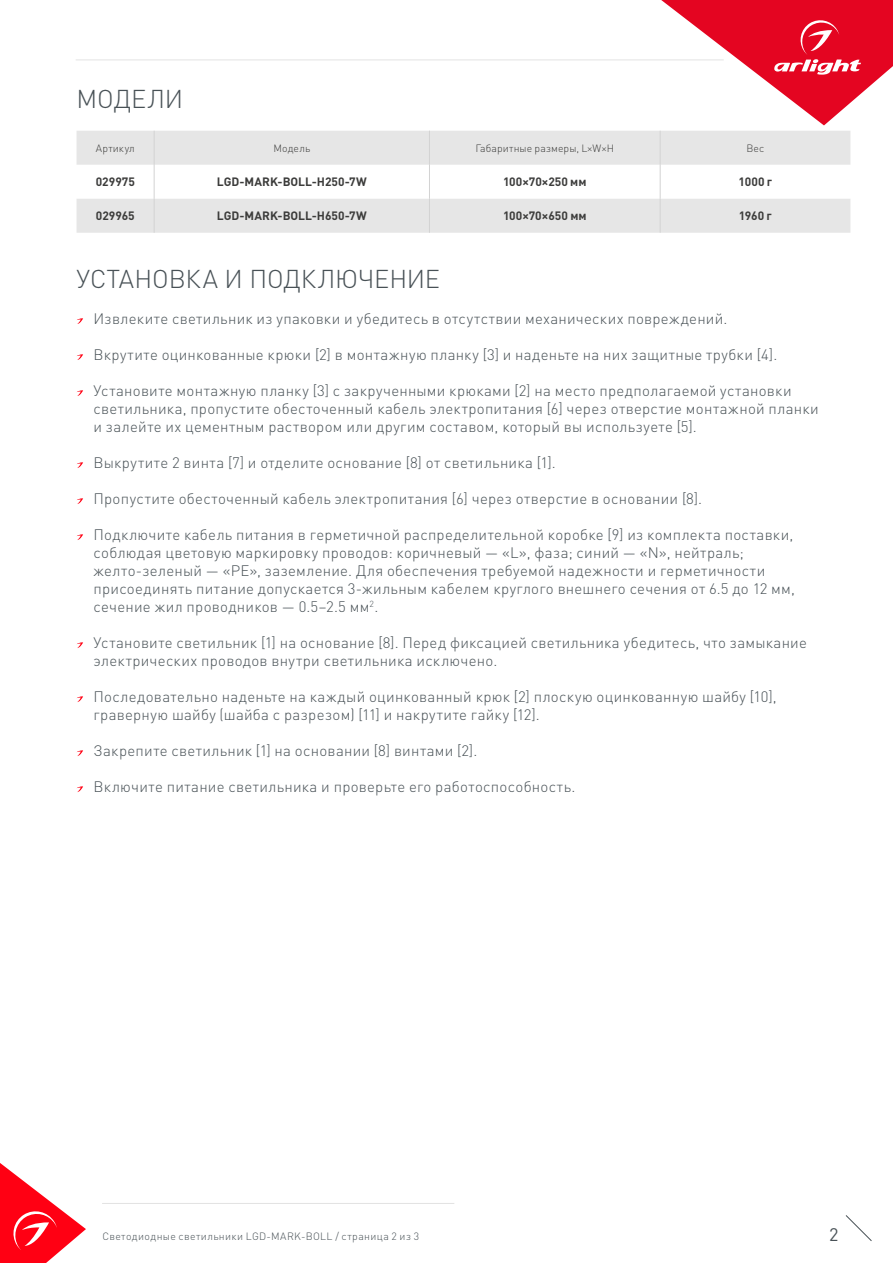
<style>
.page{position:relative;width:893px;height:1263px;background:#fff}
.page>*{position:absolute;margin:0;border:0;box-sizing:border-box;transform-origin:0 0}
.t1{font:300 25.5px "DIN Pro";letter-spacing:-.005em;color:#485156}
.t2{font:18px "DIN Pro";color:#485156}
.t3{font:300 15px/18px "DIN Pro";letter-spacing:.02em;color:#485156}
.t4{font:700 12px "DIN Pro";color:#3c3c3b}
.t5{font:300 10.5px "DIN Pro";letter-spacing:.04em;color:#485156}
.t6{font:300 10.5px "DIN Pro";letter-spacing:.01em;color:#3c3c3b}
</style>
<div class="page">
<hr style="left:76px;top:60px;width:648px;height:1px;background:#e3e3e3">
<svg style="left:845px;top:1215px;width:27px;height:26px"></svg>
<hr style="left:102px;top:1203px;width:352px;height:1px;background:#e3e3e3">
<svg style="left:77px;top:318px;width:6px;height:6px"></svg>
<svg style="left:77px;top:354px;width:6px;height:6px"></svg>
<svg style="left:77px;top:390px;width:6px;height:6px"></svg>
<svg style="left:77px;top:462px;width:6px;height:6px"></svg>
<svg style="left:77px;top:498px;width:6px;height:6px"></svg>
<svg style="left:77px;top:534px;width:6px;height:6px"></svg>
<svg style="left:77px;top:642px;width:6px;height:6px"></svg>
<svg style="left:77px;top:696px;width:6px;height:6px"></svg>
<svg style="left:77px;top:750px;width:6px;height:6px"></svg>
<svg style="left:77px;top:786px;width:6px;height:6px"></svg>
<svg style="left:77px;top:131px;width:773px;height:102px;fill:#e6e6e6"></svg>
<hr style="left:154px;top:131px;width:1px;height:34px;background:#d3d3d3">
<hr style="left:429px;top:131px;width:1px;height:34px;background:#d3d3d3">
<hr style="left:660px;top:131px;width:1px;height:34px;background:#d3d3d3">
<hr style="left:154px;top:199px;width:1px;height:34px;background:#d3d3d3">
<hr style="left:429px;top:199px;width:1px;height:34px;background:#d3d3d3">
<hr style="left:660px;top:199px;width:1px;height:34px;background:#d3d3d3">
<hr style="left:429px;top:165px;width:1px;height:34px;background:#d3d3d3">
<hr style="left:660px;top:165px;width:1px;height:34px;background:#d3d3d3">
<hr style="left:154px;top:165px;width:1px;height:34px;background:#d3d3d3">
<svg style="left:661px;top:0;width:232px;height:125px"></svg>
<svg style="left:0;top:1163px;width:86px;height:100px"></svg>
<h1 class="t1" style="left:77px;top:81px;width:108px">МОДЕЛИ</h1>
<p class="t6" style="left:96px;top:141px;width:40px">Артикул</p>
<p class="t6" style="left:273px;top:141px;width:38px">Модель</p>
<p class="t6" style="left:475px;top:141px;width:140px">Габаритные размеры, L×W×H</p>
<p class="t6" style="left:746px;top:141px;width:19px">Вес</p>
<p class="t4" style="left:96px;top:173px;width:41px">029975</p>
<p class="t4" style="left:217px;top:173px;width:151px">LGD-MARK-BOLL-H250-7W</p>
<p class="t4" style="left:503px;top:173px;width:85px">100×70×250 мм</p>
<p class="t4" style="left:739px;top:173px;width:35px">1000 г</p>
<p class="t4" style="left:96px;top:207px;width:40px">029965</p>
<p class="t4" style="left:217px;top:207px;width:152px">LGD-MARK-BOLL-H650-7W</p>
<p class="t4" style="left:503px;top:207px;width:85px">100×70×650 мм</p>
<p class="t4" style="left:739px;top:207px;width:34px">1960 г</p>
<h1 class="t1" style="left:77px;top:261px;width:365px">УСТАНОВКА И ПОДКЛЮЧЕНИЕ</h1>
<p class="t3" style="left:94px;top:309px;width:635px">Извлеките светильник из упаковки и убедитесь в отсутствии механических повреждений.</p>
<p class="t3" style="left:94px;top:345px;width:685px">Вкрутите оцинкованные крюки [2] в монтажную планку [3] и наденьте на них защитные трубки [4].</p>
<p class="t3" style="left:94px;top:381px;width:727px">Установите монтажную планку [3] с закрученными крюками [2] на место предполагаемой установки светильника, пропустите обесточенный кабель электропитания [6] через отверстие монтажной планки и залейте их цементным раствором или другим составом, который вы используете [5].</p>
<p class="t3" style="left:94px;top:453px;width:464px">Выкрутите 2 винта [7] и отделите основание [8] от светильника [1].</p>
<p class="t3" style="left:94px;top:489px;width:610px">Пропустите обесточенный кабель электропитания [6] через отверстие в основании [8].</p>
<p class="t3" style="left:94px;top:525px;width:703px">Подключите кабель питания в герметичной распределительной коробке [9] из комплекта поставки, соблюдая цветовую маркировку проводов: коричневый — «L», фаза; синий — «N», нейтраль; желто-зеленый — «PE», заземление. Для обеспечения требуемой надежности и герметичности присоединять питание допускается 3-жильным кабелем круглого внешнего сечения от 6.5 до 12 мм, сечение жил проводников — 0.5–2.5 мм<sup>2</sup>.</p>
<p class="t3" style="left:94px;top:633px;width:715px">Установите светильник [1] на основание [8]. Перед фиксацией светильника убедитесь, что замыкание электрических проводов внутри светильника исключено.</p>
<p class="t3" style="left:94px;top:687px;width:685px">Последовательно наденьте на каждый оцинкованный крюк [2] плоскую оцинкованную шайбу [10], граверную шайбу (шайба с разрезом) [11] и накрутите гайку [12].</p>
<p class="t3" style="left:94px;top:741px;width:385px">Закрепите светильник [1] на основании [8] винтами [2].</p>
<p class="t3" style="left:94px;top:777px;width:483px">Включите питание светильника и проверьте его работоспособность.</p>
<p class="t5" style="left:102px;top:1229px;width:318px">Светодиодные светильники LGD-MARK-BOLL / страница 2 из 3</p>
<p class="t2" style="left:829px;top:1222px;width:11px">2</p>
</div>
